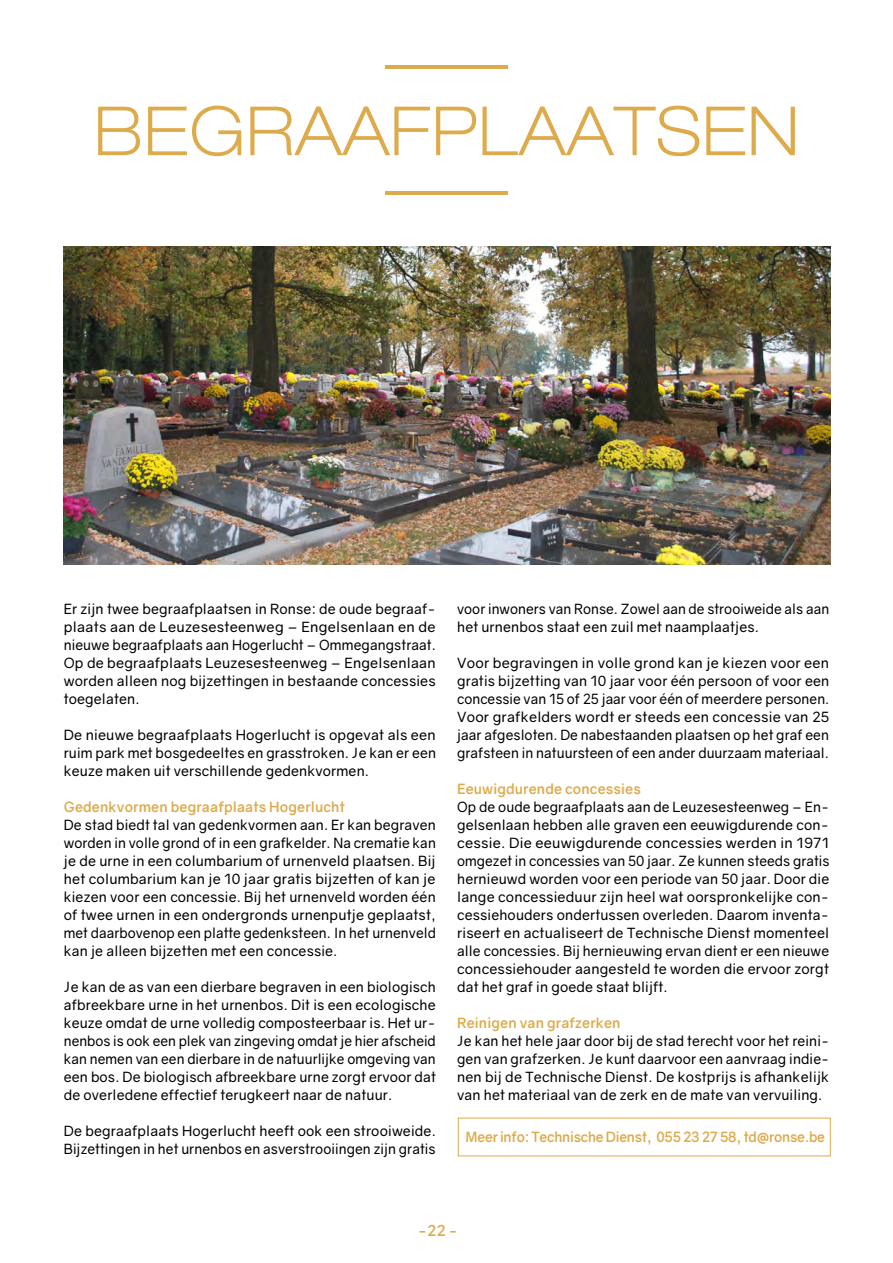
<style>
.page{position:relative;width:893px;height:1263px;background:#fff}
.page>*{position:absolute;margin:0;border:0;box-sizing:border-box;transform-origin:0 0}
.t1{font:700 15px "Gravity";color:#ddab4b}
.t2{font:14.1px/18px "Gravity";letter-spacing:.01em;color:#000;text-align:justify}
.t3{font:14.1px/18px "Gravity";letter-spacing:.01em;color:#000;scale:.96 1}
.t4{font:700 14.1px "Gravity";letter-spacing:.01em;color:#ddab4b}
.t5{font:700 14.1px "Gravity";letter-spacing:-.015em;color:#ddab4b;scale:.96 1}
</style>
<div class="page">
<img style="left:64px;top:247px;width:767px;height:317px">
<hr style="left:385px;top:65px;width:123px;height:4px;background:#ddab4b">
<hr style="left:385px;top:191px;width:123px;height:4px;background:#ddab4b">
<svg style="left:98px;top:105px;width:144px;height:52px"></svg>
<svg style="left:250px;top:105px;width:545px;height:52px"></svg>
<p class="t2" style="left:64px;top:600px;width:374px">Er zijn twee begraafplaatsen in Ronse: de oude begraaf&shy;plaats aan de Leuzesesteenweg – Engelsenlaan en de nieuwe begraafplaats aan Hogerlucht – Ommegangstraat.<br>Op de begraafplaats Leuzesesteenweg – Engelsenlaan worden alleen nog bijzettingen in bestaande concessies toegelaten.</p>
<p class="t2" style="left:64px;top:726px;width:374px">De nieuwe begraafplaats Hogerlucht is opgevat als een ruim park met bosgedeeltes en grasstroken. Je kan er een keuze maken uit verschillende gedenkvormen.</p>
<p class="t4" style="left:64px;top:798px;width:282px">Gedenkvormen begraafplaats Hogerlucht</p>
<p class="t2" style="left:64px;top:816px;width:374px">De stad biedt tal van gedenkvormen aan. Er kan begraven worden in volle grond of in een grafkelder. Na crematie kan je de urne in een columbarium of urnenveld plaatsen. Bij het columbarium kan je 10 jaar gratis bijzetten of kan je kiezen voor een concessie. Bij het urnenveld worden één of twee urnen in een ondergronds urnenputje geplaatst, met daarbovenop een platte gedenksteen. In het urnenveld kan je alleen bijzetten met een concessie.</p>
<p class="t2" style="left:64px;top:978px;width:374px">Je kan de as van een dierbare begraven in een biologisch afbreekbare urne in het urnenbos. Dit is een ecologische keuze omdat de urne volledig composteerbaar is. Het ur&shy;nenbos is ook een plek van zingeving omdat je hier afscheid kan nemen van een dierbare in de natuurlijke omgeving van een bos. De biologisch afbreekbare urne zorgt ervoor dat de overledene effectief terugkeert naar de natuur.</p>
<p class="t2" style="left:64px;top:1122px;width:374px">De begraafplaats Hogerlucht heeft ook een strooiweide.<br>Bijzettingen in het urnenbos en asverstrooiingen zijn gratis</p>
<p class="t3" style="left:457px;top:600px;width:389px">voor inwoners van Ronse. Zowel aan de strooiweide als aan het urnenbos staat een zuil met naamplaatjes.</p>
<p class="t2" style="left:457px;top:654px;width:374px">Voor begravingen in volle grond kan je kiezen voor een gratis bijzetting van 10 jaar voor één persoon of voor een concessie van 15 of 25 jaar voor één of meerdere personen.<br>Voor grafkelders wordt er steeds een concessie van 25 jaar afgesloten. De nabestaanden plaatsen op het graf een grafsteen in natuursteen of een ander duurzaam materiaal.</p>
<p class="t4" style="left:457px;top:780px;width:185px">Eeuwigdurende concessies</p>
<p class="t2" style="left:457px;top:798px;width:374px">Op de oude begraafplaats aan de Leuzesesteenweg – En&shy;gelsenlaan hebben alle graven een eeuwigdurende con&shy;cessie. Die eeuwigdurende concessies werden in 1971 omgezet in concessies van 50 jaar. Ze kunnen steeds gratis hernieuwd worden voor een periode van 50 jaar. Door die lange concessieduur zijn heel wat oorspronkelijke con&shy;cessiehouders ondertussen overleden. Daarom inventa&shy;riseert en actualiseert de Technische Dienst momenteel alle concessies. Bij hernieuwing ervan dient er een nieuwe concessiehouder aangesteld te worden die ervoor zorgt dat het graf in goede staat blijft.</p>
<p class="t4" style="left:457px;top:1014px;width:165px">Reinigen van grafzerken</p>
<p class="t2" style="left:457px;top:1032px;width:374px">Je kan het hele jaar door bij de stad terecht voor het reini&shy;gen van grafzerken. Je kunt daarvoor een aanvraag indie&shy;nen bij de Technische Dienst. De kostprijs is afhankelijk van het materiaal van de zerk en de mate van vervuiling.</p>
<p class="t5" style="left:466px;top:1128px;width:376px">Meer info: Technische Dienst, 055 23 27 58, td@ronse.be</p>
<p class="t1" style="left:418px;top:1221px;width:42px">-22 -</p>
</div>
